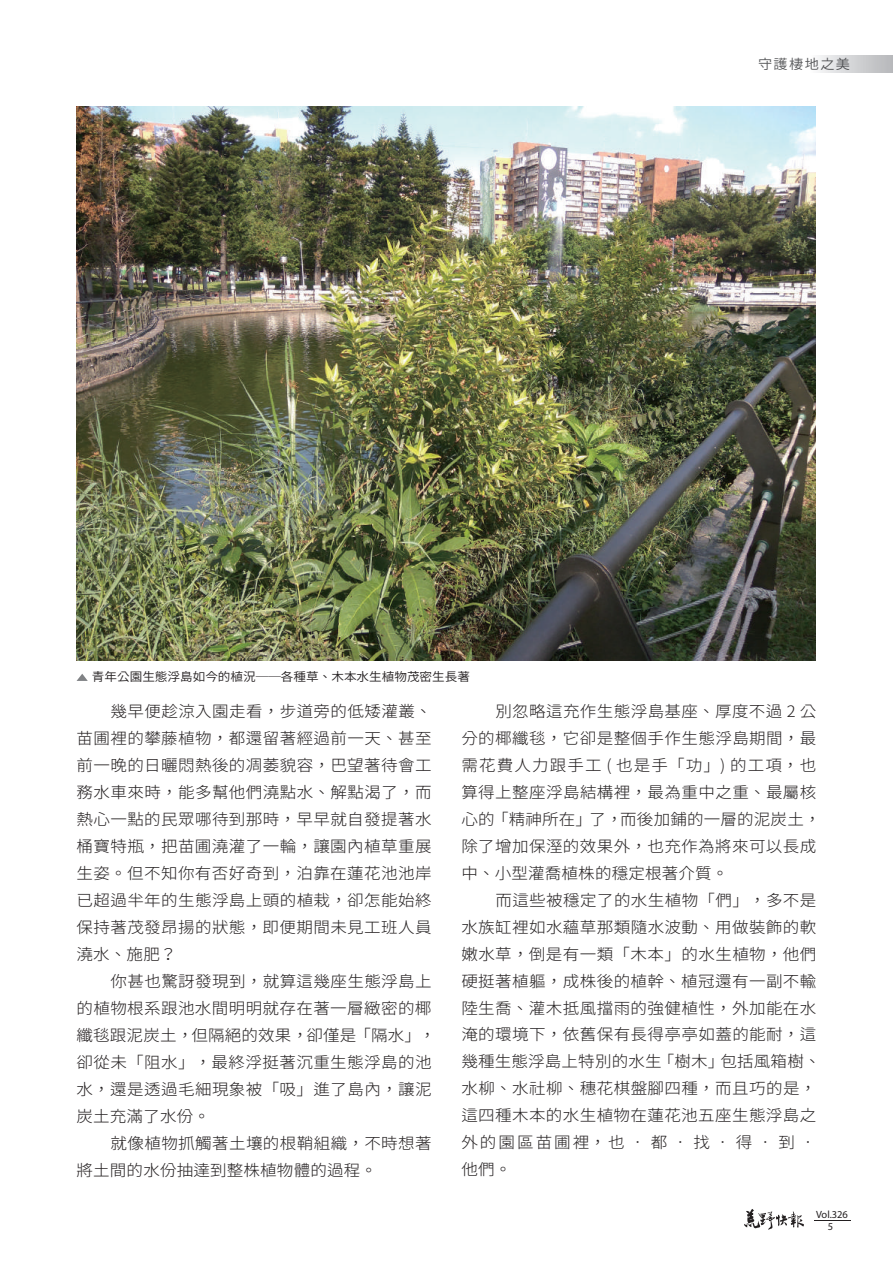
<style>
.page{position:relative;width:893px;height:1263px;background:#fff}
.page>*{position:absolute;margin:0;border:0;box-sizing:border-box;transform-origin:0 0}
.t1{font:15.75px/27px "Gen Yo Gothic TW Light TTF";letter-spacing:.025em;color:#231f20;scale:1.05 1}
.t2{font:13.5px "Gen Yo Gothic TW Normal TTF";letter-spacing:.1em;color:#57585a;scale:1.05 1}
.t3{font:12px "Gen Yo Gothic TW Normal TTF";color:#231f20;scale:1.05 1}
.t4{font:10.5px/12.3px "Myriad Pro";color:#231f20;text-align:center}
</style>
<div class="page">
<svg style="left:744px;top:1209px;width:60px;height:20px"></svg>
<hr style="left:814px;top:1220px;width:36px;height:1px;background:#231f20">
<div style="left:808px;top:55px;width:85px;height:17px;background:linear-gradient(to right,#fcfcfd,#b4b5b8)"></div>
<img style="left:77px;top:106px;width:739px;height:555px">
<svg style="left:77px;top:674px;width:11px;height:7px"></svg>
<p class="t2" style="left:758px;top:56px;width:89px">守護棲地之美</p>
<p class="t3" style="left:92px;top:670px;width:362px">青年公園生態浮島如今的植況──各種草、木本水生植物茂密生長著</p>
<p class="t1" style="left:77px;top:698px;width:340px;text-align:justify;text-indent:34px">幾早便趁涼入園走看，步道旁的低矮灌叢、苗圃裡的攀藤植物，都還留著經過前一天、甚至前一晚的日曬悶熱後的凋萎貌容，巴望著待會工務水車來時，能多幫他們澆點水、解點渴了，而熱心一點的民眾哪待到那時，早早就自發提著水桶寶特瓶，把苗圃澆灌了一輪，讓園內植草重展生姿。但不知你有否好奇到，泊靠在蓮花池池岸已超過半年的生態浮島上頭的植栽，卻怎能始終保持著茂發昂揚的狀態，即便期間未見工班人員澆水、施肥？</p>
<p class="t1" style="left:77px;top:968px;width:344px;text-indent:34px">你甚也驚訝發現到，就算這幾座生態浮島上的植物根系跟池水間明明就存在著一層緻密的椰纖毯跟泥炭土，但隔絕的效果，卻僅是「隔水」，卻從未「阻水」，最終浮挺著沉重生態浮島的池水，還是透過毛細現象被「吸」進了島內，讓泥炭土充滿了水份。</p>
<p class="t1" style="left:77px;top:1129px;width:340px;text-indent:34px">就像植物抓觸著土壤的根鞘組織，不時想著將土間的水份抽達到整株植物體的過程。</p>
<p class="t1" style="left:461px;top:697px;width:344px;text-indent:34px">別忽略這充作生態浮島基座、厚度不過 2 公分的椰纖毯，它卻是整個手作生態浮島期間，最需花費人力跟手工 ( 也是手「功」) 的工項，也算得上整座浮島結構裡，最為重中之重、最屬核心的「精神所在」了，而後加鋪的一層的泥炭土，除了增加保溼的效果外，也充作為將來可以長成中、小型灌喬植株的穩定根著介質。</p>
<p class="t1" style="left:461px;top:886px;width:344px;text-indent:34px">而這些被穩定了的水生植物「們」，多不是水族缸裡如水蘊草那類隨水波動、用做裝飾的軟嫩水草，倒是有一類「木本」的水生植物，他們硬挺著植軀，成株後的植幹、植冠還有一副不輸陸生喬、灌木抵風擋雨的強健植性，外加能在水淹的環境下，依舊保有長得亭亭如蓋的能耐，這幾種生態浮島上特別的水生「樹木」包括風箱樹、水柳、水社柳、穗花棋盤腳四種，而且巧的是，這四種木本的水生植物在蓮花池五座生態浮島之外的園區苗圃裡，也‧都‧找‧得‧到‧他們。</p>
<p class="t4" style="left:816px;top:1208px;width:33px">Vol.326<br>5</p>
</div>
